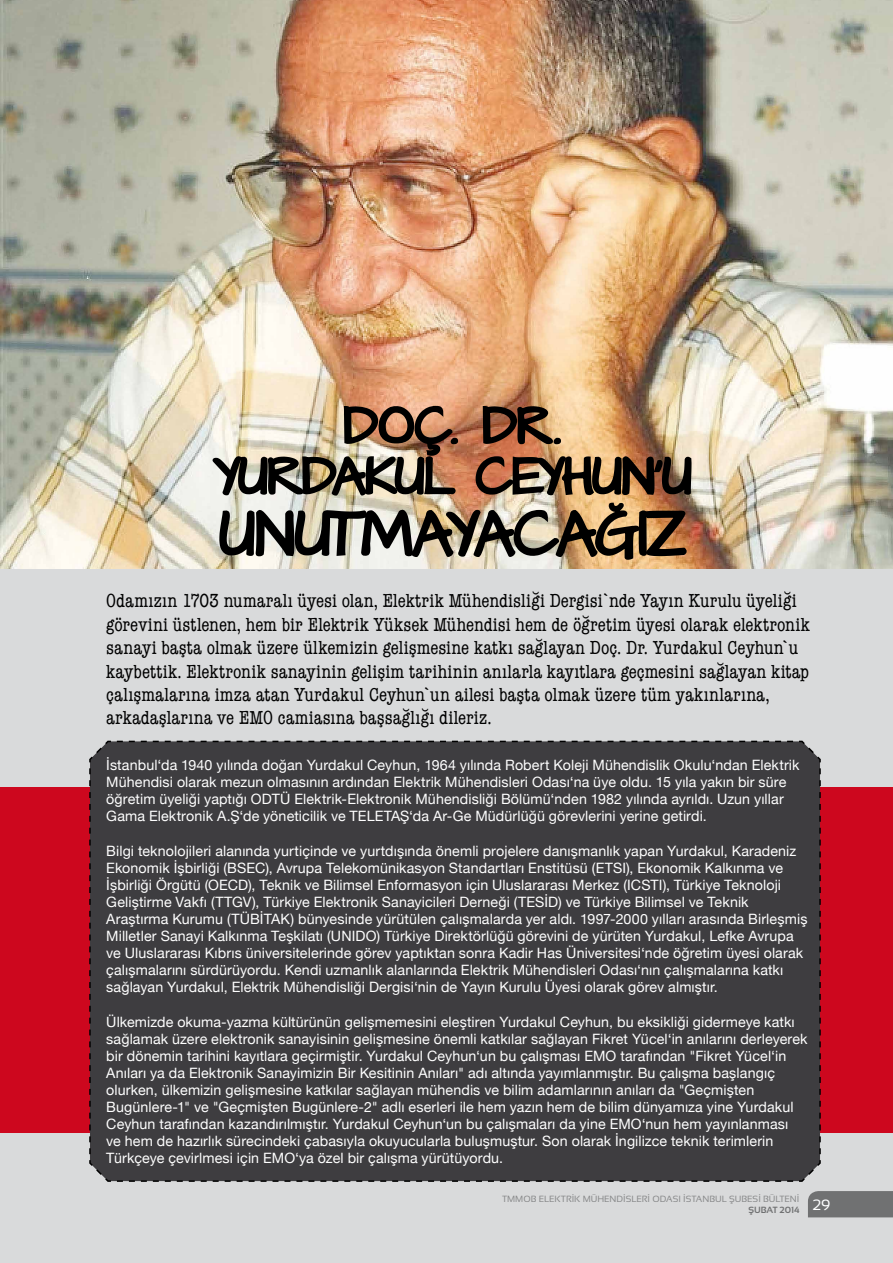
<style>
.page{position:relative;width:893px;height:1263px;background:#fff}
.page>*{position:absolute;margin:0;border:0;box-sizing:border-box;transform-origin:0 0}
.t1{font:51px "Architects Daughter";letter-spacing:-.03em;color:#000}
.t2{font:42px/50.4px "Architects Daughter";letter-spacing:-.005em;color:#000;text-align:center}
.t3{font:condensed 19.5px/23.4px "American Typewriter";letter-spacing:.005em;color:#000}
.t4{font:14.25px/17.1px "Helvetica Neue";letter-spacing:.01em;color:#fff}
.t5{font:9px/10.8px "Sansation";color:#87888a}
.s1{font-weight:700;color:#009ac5}
</style>
<div class="page">
<div style="left:0;top:568px;width:893px;height:695px;background:#d9dadb"></div>
<img style="left:0;top:0;width:893px;height:568px">
<div style="left:0;top:787px;width:893px;height:346px;background:#cd071e"></div>
<img style="left:210px;top:404px;width:483px;height:165px">
<div style="left:89px;top:740px;width:732px;height:442px;background:#3e3d40"></div>
<h2 class="t2" style="left:213px;top:404px;width:480px">DOÇ. DR.<br>YURDAKUL CEYHUN'U</h2>
<h1 class="t1" style="left:220px;top:498px;width:467px">UNUTMAYACAĞIZ</h1>
<p class="t3" style="left:106px;top:588px;width:705px">Odamızın 1703 numaralı üyesi olan, Elektrik Mühendisliği Dergisi`nde Yayın Kurulu üyeliği görevini üstlenen, hem bir Elektrik Yüksek Mühendisi hem de öğretim üyesi olarak elektronik sanayi başta olmak üzere ülkemizin gelişmesine katkı sağlayan Doç. Dr. Yurdakul Ceyhun`u kaybettik. Elektronik sanayinin gelişim tarihinin anılarla kayıtlara geçmesini sağlayan kitap çalışmalarına imza atan Yurdakul Ceyhun`un ailesi başta olmak üzere tüm yakınlarına, arkadaşlarına ve EMO camiasına başsağlığı dileriz.</p>
<p class="t4" style="left:106px;top:757px;width:695px">İstanbul‘da 1940 yılında doğan Yurdakul Ceyhun, 1964 yılında Robert Koleji Mühendislik Okulu‘ndan Elektrik Mühendisi olarak mezun olmasının ardından Elektrik Mühendisleri Odası‘na üye oldu. 15 yıla yakın bir süre öğretim üyeliği yaptığı ODTÜ Elektrik-Elektronik Mühendisliği Bölümü‘nden 1982 yılında ayrıldı. Uzun yıllar Gama Elektronik A.Ş‘de yöneticilik ve TELETAŞ‘da Ar-Ge Müdürlüğü görevlerini yerine getirdi.</p>
<p class="t4" style="left:106px;top:843px;width:703px">Bilgi teknolojileri alanında yurtiçinde ve yurtdışında önemli projelere danışmanlık yapan Yurdakul, Karadeniz Ekonomik İşbirliği (BSEC), Avrupa Telekomünikasyon Standartları Enstitüsü (ETSI), Ekonomik Kalkınma ve İşbirliği Örgütü (OECD), Teknik ve Bilimsel Enformasyon için Uluslararası Merkez (ICSTI), Türkiye Teknoloji Geliştirme Vakfı (TTGV), Türkiye Elektronik Sanayicileri Derneği (TESİD) ve Türkiye Bilimsel ve Teknik Araştırma Kurumu (TÜBİTAK) bünyesinde yürütülen çalışmalarda yer aldı. 1997-2000 yılları arasında Birleşmiş Milletler Sanayi Kalkınma Teşkilatı (UNIDO) Türkiye Direktörlüğü görevini de yürüten Yurdakul, Lefke Avrupa ve Uluslararası Kıbrıs üniversitelerinde görev yaptıktan sonra Kadir Has Üniversitesi‘nde öğretim üyesi olarak çalışmalarını sürdürüyordu. Kendi uzmanlık alanlarında Elektrik Mühendisleri Odası‘nın çalışmalarına katkı sağlayan Yurdakul, Elektrik Mühendisliği Dergisi‘nin de Yayın Kurulu Üyesi olarak görev almıştır.</p>
<p class="t4" style="left:106px;top:1014px;width:703px">Ülkemizde okuma-yazma kültürünün gelişmemesini eleştiren Yurdakul Ceyhun, bu eksikliği gidermeye katkı sağlamak üzere elektronik sanayisinin gelişmesine önemli katkılar sağlayan Fikret Yücel‘in anılarını derleyerek bir dönemin tarihini kayıtlara geçirmiştir. Yurdakul Ceyhun‘un bu çalışması EMO tarafından "Fikret Yücel‘in Anıları ya da Elektronik Sanayimizin Bir Kesitinin Anıları" adı altında yayımlanmıştır. Bu çalışma başlangıç olurken, ülkemizin gelişmesine katkılar sağlayan mühendis ve bilim adamlarının anıları da "Geçmişten Bugünlere-1" ve "Geçmişten Bugünlere-2" adlı eserleri ile hem yazın hem de bilim dünyamıza yine Yurdakul Ceyhun tarafından kazandırılmıştır. Yurdakul Ceyhun‘un bu çalışmaları da yine EMO‘nun hem yayınlanması<br>ve hem de hazırlık sürecindeki çabasıyla okuyucularla buluşmuştur. Son olarak İngilizce teknik terimlerin Türkçeye çevirlmesi için EMO‘ya özel bir çalışma yürütüyordu.</p>
<p class="t5" style="left:748px;top:1193px;width:83px;text-indent:-246px">TMMOB ELEKTRİK MÜHENDİSLERİ ODASI İSTANBUL ŞUBESİ BÜLTENİ<br><span class="s1">ŞUBAT 2014</span> <sup>29</sup></p>
</div>
